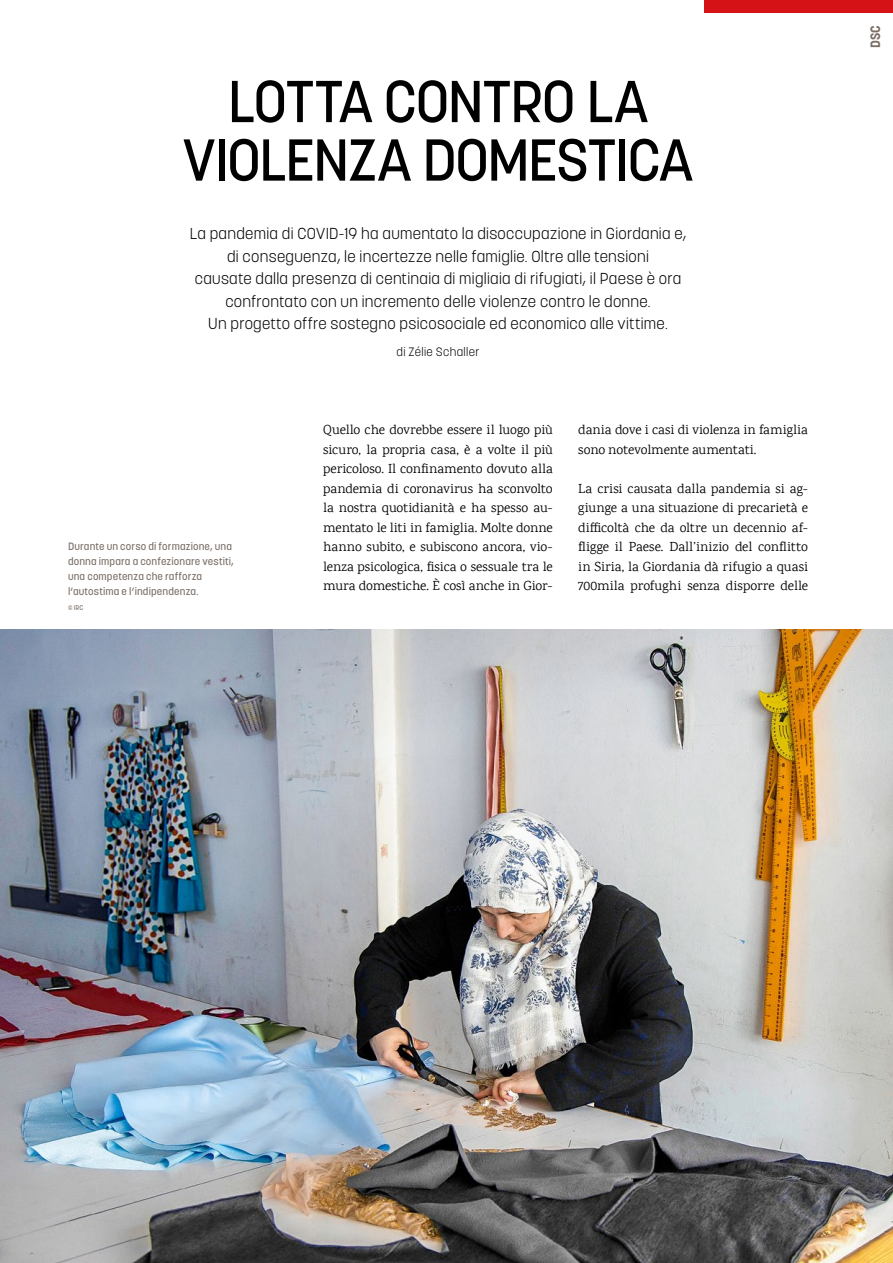
<style>
.page{position:relative;width:893px;height:1263px;background:#fff}
.page>*{position:absolute;margin:0;border:0;box-sizing:border-box;transform-origin:0 0}
.t1{font:500 58.5px/58.5px "Korolev";letter-spacing:-.03em;color:#000;text-align:center}
.t2{font:300 15.75px/22.5px "Korolev";letter-spacing:.015em;color:#000;text-align:center}
.t3{font:13.5px/19.5px "Karma";letter-spacing:.005em;color:#000;text-align:justify}
.t4{font:700 13.5px "Korolev";color:#7c6f66}
.t5{font:300 12px "Korolev";letter-spacing:.03em;color:#000}
.t6{font:500 10.5px/15px "Korolev";letter-spacing:.015em;color:#7c6f66}
.t7{font:500 6.75px "Korolev";color:#7c6f66}
</style>
<div class="page">
<img style="left:0;top:629px;width:893px;height:634px">
<div style="left:704px;top:0;width:189px;height:13px;background:#d51317"></div>
<h1 class="t1" style="left:183px;top:72px;width:512px">LOTTA CONTRO LA<br>VIOLENZA DOMESTICA</h1>
<p class="t2" style="left:190px;top:222px;width:498px">La pandemia di COVID-19 ha aumentato la disoccupazione in Giordania e, di conseguenza, le incertezze nelle famiglie. Oltre alle tensioni<br>causate dalla presenza di centinaia di migliaia di rifugiati, il Paese è ora confrontato con un incremento delle violenze contro le donne.<br>Un progetto offre sostegno psicosociale ed economico alle vittime.</p>
<p class="t5" style="left:396px;top:344px;width:84px">di Zélie Schaller</p>
<p class="t6" style="left:68px;top:538px;width:167px">Durante un corso di formazione, una donna impara a confezionare vestiti, una competenza che rafforza l’autostima e l’indipendenza.</p>
<p class="t7" style="left:68px;top:603px;width:17px">© IRC</p>
<p class="t3" style="left:323px;top:420px;width:231px">Quello che dovrebbe essere il luogo più sicuro, la propria casa, è a volte il più pericoloso. Il confinamento dovuto alla pandemia di coronavirus ha sconvolto la nostra quotidianità e ha spesso au&shy;mentato le liti in famiglia. Molte donne hanno subito, e subiscono ancora, vio&shy;lenza psicologica, fisica o sessuale tra le mura domestiche. È così anche in Gior-</p>
<p class="t3" style="left:578px;top:420px;width:231px">dania dove i casi di violenza in famiglia sono notevolmente aumentati.</p>
<p class="t3" style="left:578px;top:478px;width:231px">La crisi causata dalla pandemia si ag&shy;giunge a una situazione di precarietà e difficoltà che da oltre un decennio af&shy;fligge il Paese. Dall’inizio del conflitto in Siria, la Giordania dà rifugio a quasi 700mila profughi senza disporre delle</p>
<p class="t4" style="left:867px;top:48px;width:24px;rotate:-90deg">DSC</p>
</div>
